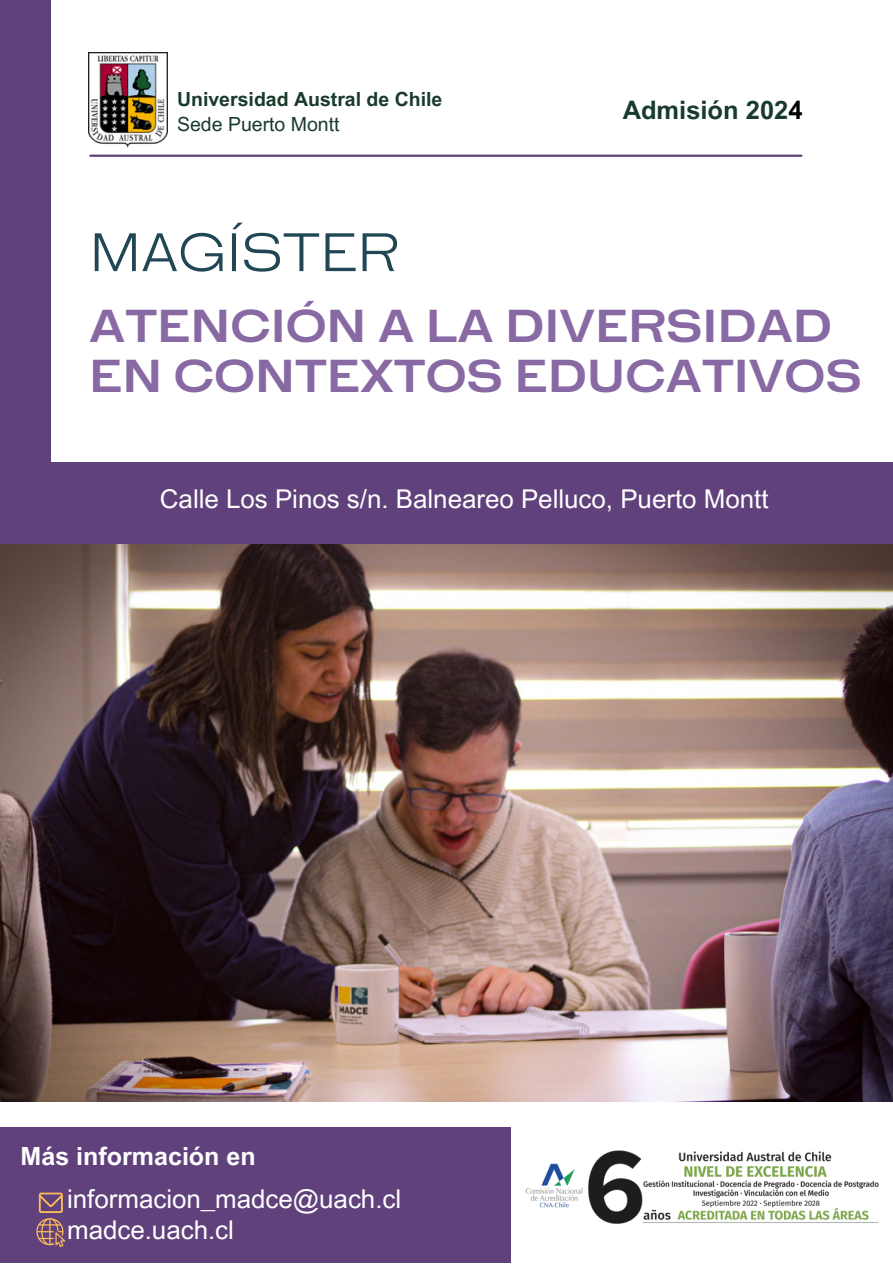
<style>
.page{position:relative;width:893px;height:1264px;background:#fff}
.page>*{position:absolute;margin:0;border:0;box-sizing:border-box;transform-origin:0 0}
.t1{font:51px "HK Gothic";color:#214654}
.t2{font:700 43.5px/49.5px "HK Gothic";color:#8869a4}
.t3{font:25.95px "Arial MT Pro";color:#fff}
.t4{font:700 25.5px "Arial MT Pro";color:#193b2c}
.t5{font:700 25.05px "Arial MT Pro";color:#fff}
.t6{font:700 19.5px "Arial MT Pro";color:#193b2c}
.t7{font:19.5px "Arial MT Pro";color:#193b2c}
.s1{color:#000}
</style>
<div class="page">
<hr style="left:90px;top:155px;width:711px;height:2px;background:#60417c">
<div style="left:0;top:0;width:51px;height:563px;background:#60417c"></div>
<img style="left:89px;top:52px;width:78px;height:96px">
<div style="left:0;top:1126px;width:510px;height:136px;background:#60417c"></div>
<img style="left:525px;top:1150px;width:354px;height:74px">
<svg style="left:39px;top:1192px;width:23px;height:20px"></svg>
<img style="left:0;top:544px;width:892px;height:557px">
<div style="left:0;top:463px;width:892px;height:81px;background:#60417c"></div>
<svg style="left:36px;top:1218px;width:29px;height:29px"></svg>
<p class="t6" style="left:177px;top:92px;width:267px">Universidad Austral de Chile</p>
<p class="t7" style="left:177px;top:117px;width:164px">Sede Puerto Montt</p>
<p class="t1" style="left:89px;top:225px;width:311px">MAGÍSTER</p>
<p class="t4" style="left:622px;top:100px;width:181px">Admisión 202<span class="s1">4</span></p>
<p class="t2" style="left:89px;top:305px;width:774px">ATENCIÓN A LA DIVERSIDAD<br>EN CONTEXTOS EDUCATIVOS</p>
<p class="t3" style="left:160px;top:489px;width:610px">Calle Los Pinos s/n. Balneareo Pelluco, Puerto Montt</p>
<p class="t5" style="left:21px;top:1146px;width:237px">Más información en</p>
<p class="t3" style="left:67px;top:1188px;width:335px">informacion_madce@uach.cl</p>
<p class="t3" style="left:67px;top:1219px;width:168px">madce.uach.cl</p>
</div>
